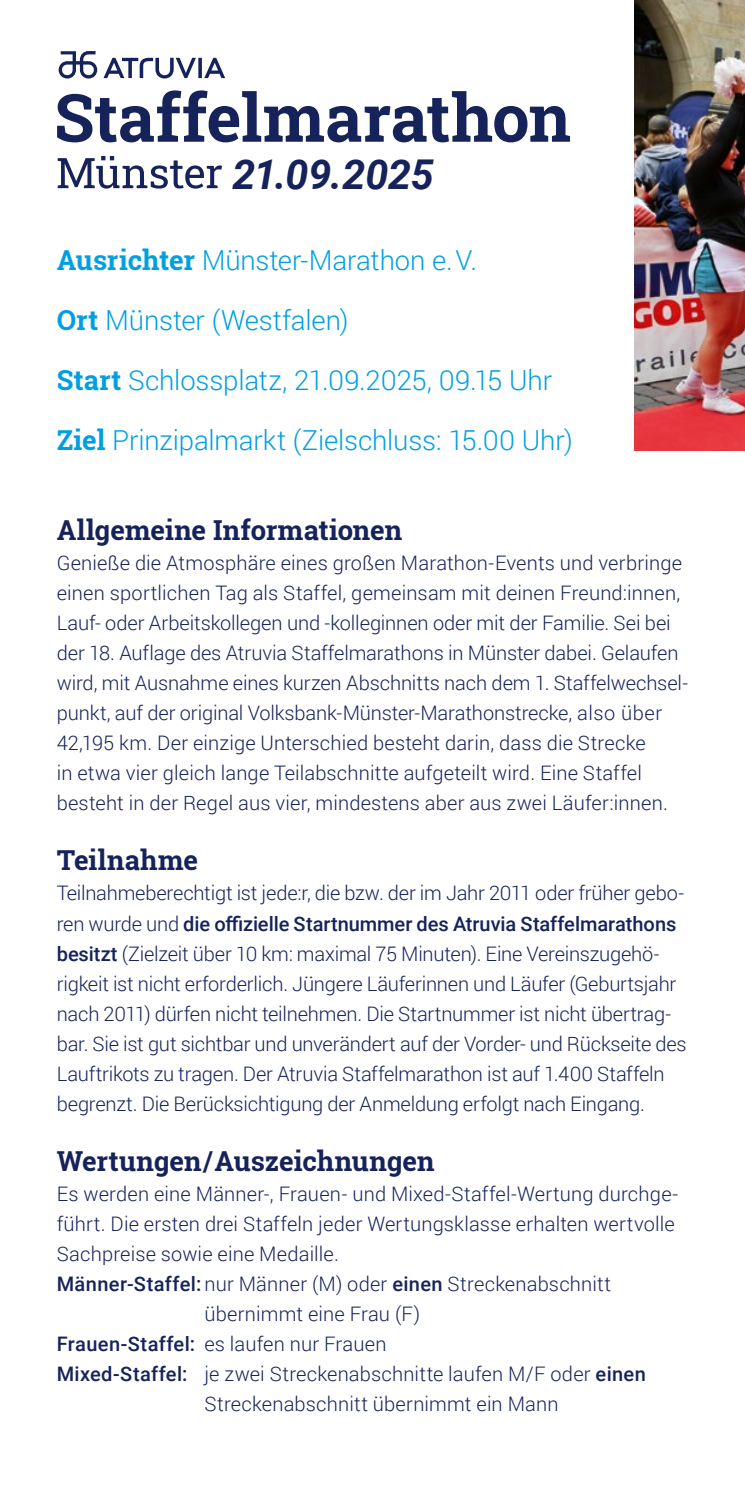
<style>
.page{position:relative;width:745px;height:1489px;background:#fff}
.page>*{position:absolute;margin:0;border:0;box-sizing:border-box;transform-origin:0 0}
.t1{font:italic 700 41px "Roboto";letter-spacing:-.005em;color:#16225a}
.t2{font:300 27.5px/60px "Roboto";letter-spacing:-.005em;color:#009fe3}
.t3{font:700 27.5px "Roboto Slab";color:#16225a}
.t4{font:300 20px/30px "Roboto";letter-spacing:-.005em;color:#16225a}
.s1{font-family:"Roboto Slab";font-weight:700}
.s2{font-weight:500}
</style>
<div class="page">
<img style="left:634px;top:0;width:110px;height:450px">
<svg style="left:103px;top:58px;width:122px;height:20px"></svg>
<svg style="left:59px;top:51px;width:38px;height:27px"></svg>
<svg style="left:57px;top:90px;width:512px;height:52px"></svg>
<svg style="left:58px;top:156px;width:164px;height:33px"></svg>
<h1 class="t1" style="left:232px;top:145px;width:203px">21.09.2025</h1>
<h2 class="t2" style="left:57px;top:229px;width:517px"><span class="s1">Ausrichter</span> Münster-Marathon e. V.<br><span class="s1">Ort</span> Münster (Westfalen)<br><span class="s1">Start</span> Schlossplatz, 21.09.2025, 09.15 Uhr <span class="s1">Ziel</span> Prinzipalmarkt (Zielschluss: 15.00 Uhr)</h2>
<h2 class="t3" style="left:57px;top:511px;width:347px">Allgemeine Informationen</h2>
<p class="t4" style="left:57px;top:547px;width:631px">Genieße die Atmosphäre eines großen Marathon-Events und verbringe einen sportlichen Tag als Staffel, gemeinsam mit deinen Freund:innen, Lauf- oder Arbeitskollegen und -kolleginnen oder mit der Familie. Sei bei der 18. Auflage des Atruvia Staffelmarathons in Münster dabei. Gelaufen wird, mit Ausnahme eines kurzen Abschnitts nach dem 1. Staffelwechsel&shy;punkt, auf der original Volksbank-Münster-Marathonstrecke, also über 42,195 km. Der einzige Unterschied besteht darin, dass die Strecke<br>in etwa vier gleich lange Teilabschnitte aufgeteilt wird. Eine Staffel besteht in der Regel aus vier, mindestens aber aus zwei Läufer:innen.</p>
<h2 class="t3" style="left:57px;top:841px;width:143px">Teilnahme</h2>
<p class="t4" style="left:57px;top:877px;width:631px">Teilnahmeberechtigt ist jede:r, die bzw. der im Jahr 2011 oder früher gebo&shy;ren wurde und <span class="s2">die offizielle Startnummer des Atruvia Staffelmarathons besitzt</span> (Zielzeit über 10 km: maximal 75 Minuten). Eine Vereinszugehö&shy;rigkeit ist nicht erforderlich. Jüngere Läuferinnen und Läufer (Geburtsjahr nach 2011) dürfen nicht teilnehmen. Die Startnummer ist nicht übertrag&shy;bar. Sie ist gut sichtbar und unverändert auf der Vorder- und Rückseite des Lauftrikots zu tragen. Der Atruvia Staffelmarathon ist auf 1.400 Staffeln begrenzt. Die Berücksichtigung der Anmeldung erfolgt nach Eingang.</p>
<h2 class="t3" style="left:57px;top:1141px;width:379px">Wertungen / Auszeichnungen</h2>
<p class="t4" style="left:57px;top:1177px;width:622px">Es werden eine Männer-, Frauen- und Mixed-Staffel-Wertung durchge-</p>
<p class="t4" style="left:57px;top:1207px;width:619px">führt. Die ersten drei Staffeln jeder Wertungsklasse erhalten wertvolle</p>
<p class="t4" style="left:57px;top:1237px;width:283px">Sachpreise sowie eine Medaille.</p>
<p class="t4" style="left:57px;top:1267px;width:555px"><span class="s2">Männer-Staffel:</span> nur Männer (M) oder <span class="s2">einen</span> Streckenabschnitt</p>
<p class="t4" style="left:204px;top:1297px;width:217px">übernimmt eine Frau (F)</p>
<p class="t4" style="left:57px;top:1327px;width:331px"><span class="s2">Frauen-Staffel:</span> es laufen nur Frauen</p>
<p class="t4" style="left:57px;top:1357px;width:590px"><span class="s2">Mixed-Staffel:</span> je zwei Streckenabschnitte laufen M/F oder <span class="s2">einen</span></p>
<p class="t4" style="left:204px;top:1387px;width:355px">Streckenabschnitt übernimmt ein Mann</p>
</div>
